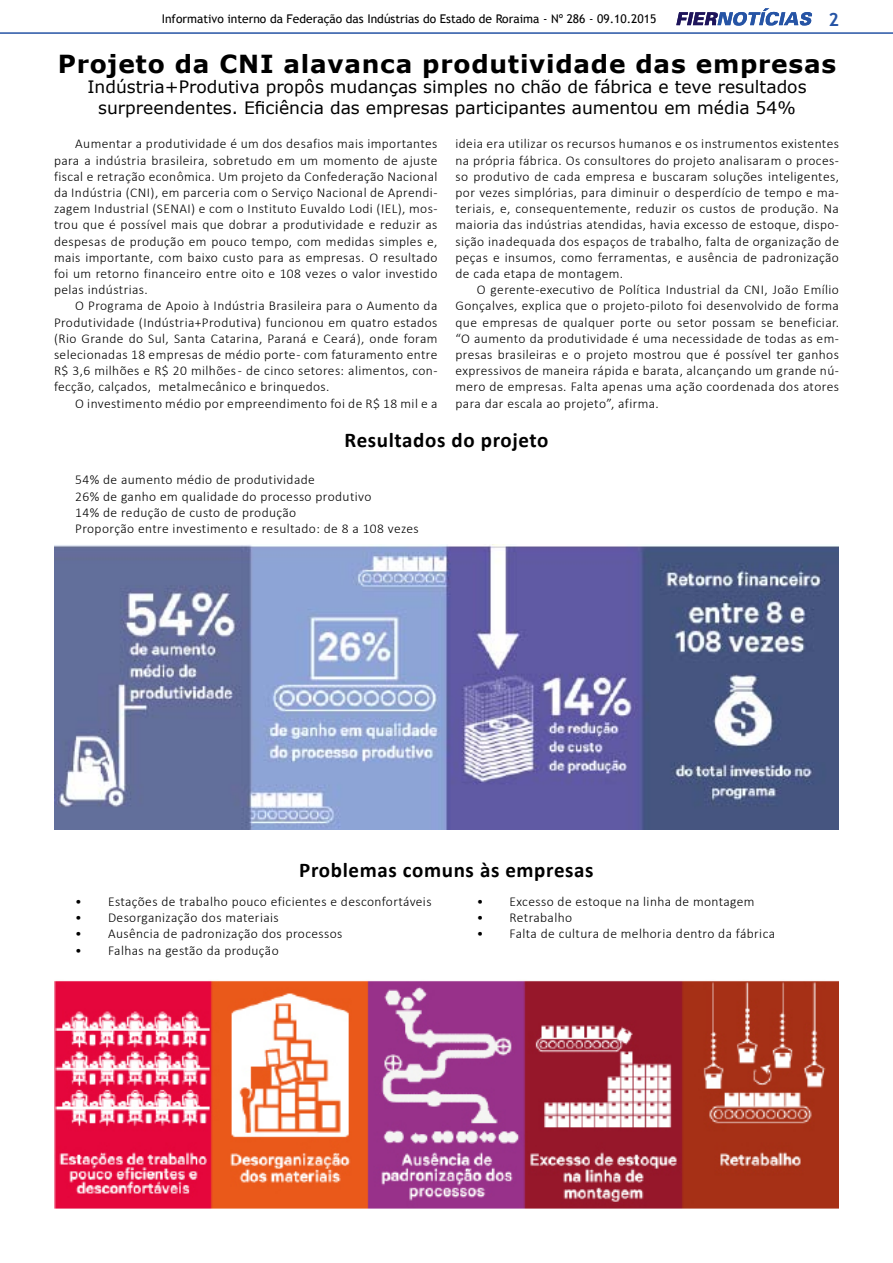
<style>
.page{position:relative;width:893px;height:1263px;background:#fff}
.page>*{position:absolute;margin:0;border:0;box-sizing:border-box;transform-origin:0 0}
.t1{font:700 24.9px "Verdana";letter-spacing:.03em;color:#000}
.t2{font:700 21px "Calibri";letter-spacing:.03em;color:#000}
.t3{font:700 18px "Trebuchet MS";color:#2654a5}
.t4{font:17.1px/20.5px "Verdana";color:#000;text-align:center}
.t5{font:300 13.5px/16.2px "Calibri";letter-spacing:.03em;color:#000;text-align:justify}
.t6{font:12px "Trebuchet MS";color:#000}
</style>
<div class="page">
<svg style="left:676px;top:8px;width:136px;height:18px"></svg>
<hr style="left:0;top:32px;width:893px;height:2px;background:#2654a5">
<img style="left:54px;top:980px;width:785px;height:229px">
<img style="left:54px;top:544px;width:785px;height:285px">
<p class="t6" style="left:162px;top:11px;width:496px">Informativo interno da Federação das Indústrias do Estado de Roraima - Nº 286 - 09.10.2015</p>
<h3 class="t3" style="left:828px;top:8px;width:12px">2</h3>
<h1 class="t1" style="left:58px;top:46px;width:780px">Projeto da CNI alavanca produtividade das empresas</h1>
<p class="t4" style="left:87px;top:76px;width:721px">Indústria+Produtiva propôs mudanças simples no chão de fábrica e teve resultados surpreendentes. Eficiência das empresas participantes aumentou em média 54%</p>
<p class="t5" style="left:54px;top:136px;width:385px;text-indent:21px">Aumentar a produtividade é um dos desafios mais importantes para a indústria brasileira, sobretudo em um momento de ajuste fiscal e retração econômica. Um projeto da Confederação Nacional da Indústria (CNI), em parceria com o Serviço Nacional de Aprendi&shy;zagem Industrial (SENAI) e com o Instituto Euvaldo Lodi (IEL), mos&shy;trou que é possível mais que dobrar a produtividade e reduzir as despesas de produção em pouco tempo, com medidas simples e, mais importante, com baixo custo para as empresas. O resultado foi um retorno financeiro entre oito e 108 vezes o valor investido pelas indústrias.</p>
<p class="t5" style="left:54px;top:298px;width:385px;text-indent:21px">O Programa de Apoio à Indústria Brasileira para o Aumento da Produtividade (Indústria+Produtiva) funcionou em quatro estados (Rio Grande do Sul, Santa Catarina, Paraná e Ceará), onde foram selecionadas 18 empresas de médio porte - com faturamento entre R$ 3,6 milhões e R$ 20 milhões - de cinco setores: alimentos, con&shy;fecção, calçados, metalmecânico e brinquedos.</p>
<p class="t5" style="left:75px;top:395px;width:364px">O investimento médio por empreendimento foi de R$ 18 mil e a</p>
<p class="t5" style="left:455px;top:136px;width:385px">ideia era utilizar os recursos humanos e os instrumentos existentes na própria fábrica. Os consultores do projeto analisaram o proces&shy;so produtivo de cada empresa e buscaram soluções inteligentes, por vezes simplórias, para diminuir o desperdício de tempo e ma&shy;teriais, e, consequentemente, reduzir os custos de produção. Na maioria das indústrias atendidas, havia excesso de estoque, dispo&shy;sição inadequada dos espaços de trabalho, falta de organização de peças e insumos, como ferramentas, e ausência de padronização de cada etapa de montagem.</p>
<p class="t5" style="left:455px;top:282px;width:385px;text-indent:21px">O gerente-executivo de Política Industrial da CNI, João Emílio Gonçalves, explica que o projeto-piloto foi desenvolvido de forma que empresas de qualquer porte ou setor possam se beneficiar. “O aumento da produtividade é uma necessidade de todas as em&shy;presas brasileiras e o projeto mostrou que é possível ter ganhos expressivos de maneira rápida e barata, alcançando um grande nú&shy;mero de empresas. Falta apenas uma ação coordenada dos atores para dar escala ao projeto”, afirma.</p>
<h2 class="t2" style="left:345px;top:426px;width:205px">Resultados do projeto</h2>
<p class="t5" style="left:75px;top:472px;width:345px;text-align:left">54% de aumento médio de produtividade<br>26% de ganho em qualidade do processo produtivo<br>14% de redução de custo de produção<br>Proporção entre investimento e resultado: de 8 a 108 vezes</p>
<h2 class="t2" style="left:299px;top:857px;width:296px">Problemas comuns às empresas</h2>
<p class="t5" style="left:75px;top:893px;width:358px">• Estações de trabalho pouco eficientes e desconfortáveis</p>
<p class="t5" style="left:75px;top:909px;width:205px">• Desorganização dos materiais</p>
<p class="t5" style="left:75px;top:926px;width:269px">• Ausência de padronização dos processos</p>
<p class="t5" style="left:75px;top:942px;width:205px">• Falhas na gestão da produção</p>
<p class="t5" style="left:477px;top:893px;width:279px">• Excesso de estoque na linha de montagem</p>
<p class="t5" style="left:477px;top:909px;width:97px">• Retrabalho</p>
<p class="t5" style="left:477px;top:926px;width:300px">• Falta de cultura de melhoria dentro da fábrica</p>
</div>
